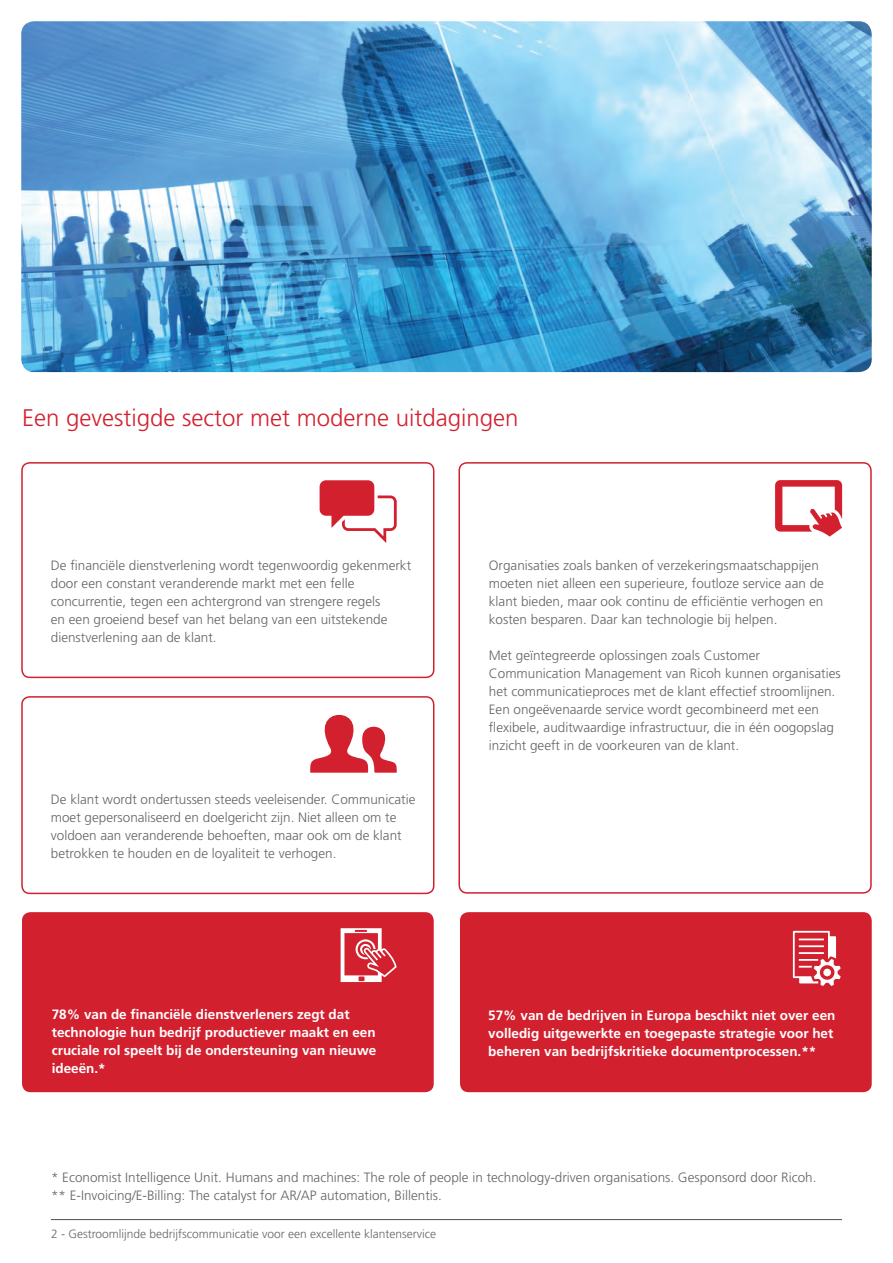
<style>
.page{position:relative;width:893px;height:1263px;background:#fff}
.page>*{position:absolute;margin:0;border:0;box-sizing:border-box;transform-origin:0 0}
.t1{font:300 24px "Frutiger";color:#d2202f}
.t2{font:300 13.5px/18px "Frutiger";color:#646569}
.t3{font:700 13.5px/18px "Frutiger";color:#fff}
.t4{font:300 12px "Frutiger";color:#646569}
</style>
<div class="page">
<hr style="left:51px;top:1219px;width:791px;height:1px;background:#4b4c4d">
<div style="left:460px;top:912px;width:412px;height:180px;background:#d2202f;border-radius:9px"></div>
<div style="left:22px;top:912px;width:412px;height:180px;background:#d2202f;border-radius:9px"></div>
<svg style="left:341px;top:928px;width:56px;height:54px"></svg>
<svg style="left:793px;top:931px;width:48px;height:55px"></svg>
<div style="left:21px;top:462px;width:413px;height:216px;border:2px solid #d2202f;border-radius:8px"></div>
<div style="left:21px;top:696px;width:413px;height:198px;border:2px solid #d2202f;border-radius:8px"></div>
<svg style="left:310px;top:715px;width:87px;height:58px"></svg>
<svg style="left:320px;top:480px;width:77px;height:63px"></svg>
<img style="left:21px;top:21px;width:851px;height:351px">
<div style="left:458px;top:462px;width:414px;height:432px;border:2px solid #d2202f;border-radius:8px"></div>
<svg style="left:775px;top:480px;width:67px;height:57px"></svg>
<h1 class="t1" style="left:22px;top:404px;width:498px">Een gevestigde sector met moderne uitdagingen</h1>
<p class="t2" style="left:51px;top:556px;width:362px">De financiële dienstverlening wordt tegenwoordig gekenmerkt door een constant veranderende markt met een felle concurrentie, tegen een achtergrond van strengere regels<br>en een groeiend besef van het belang van een uitstekende dienstverlening aan de klant.</p>
<p class="t2" style="left:51px;top:791px;width:366px">De klant wordt ondertussen steeds veeleisender. Communicatie moet gepersonaliseerd en doelgericht zijn. Niet alleen om te voldoen aan veranderende behoeften, maar ook om de klant betrokken te houden en de loyaliteit te verhogen.</p>
<p class="t3" style="left:52px;top:1006px;width:326px">78% van de financiële dienstverleners zegt dat technologie hun bedrijf productiever maakt en een cruciale rol speelt bij de ondersteuning van nieuwe ideeën.*</p>
<p class="t2" style="left:489px;top:557px;width:337px">Organisaties zoals banken of verzekeringsmaatschappijen moeten niet alleen een superieure, foutloze service aan de klant bieden, maar ook continu de efficiëntie verhogen en kosten besparen. Daar kan technologie bij helpen.</p>
<p class="t2" style="left:489px;top:647px;width:353px">Met geïntegreerde oplossingen zoals Customer Communication Management van Ricoh kunnen organisaties het communicatieproces met de klant effectief stroomlijnen.<br>Een ongeëvenaarde service wordt gecombineerd met een flexibele, auditwaardige infrastructuur, die in één oogopslag inzicht geeft in de voorkeuren van de klant.</p>
<p class="t3" style="left:488px;top:1006px;width:349px">57% van de bedrijven in Europa beschikt niet over een volledig uitgewerkte en toegepaste strategie voor het beheren van bedrijfskritieke documentprocessen.**</p>
<p class="t2" style="left:51px;top:1168px;width:767px">* Economist Intelligence Unit. Humans and machines: The role of people in technology-driven organisations. Gesponsord door Ricoh. ** E-Invoicing/E-Billing: The catalyst for AR/AP automation, Billentis.</p>
<p class="t4" style="left:51px;top:1227px;width:387px">2 - Gestroomlijnde bedrijfscommunicatie voor een excellente klantenservice</p>
</div>
